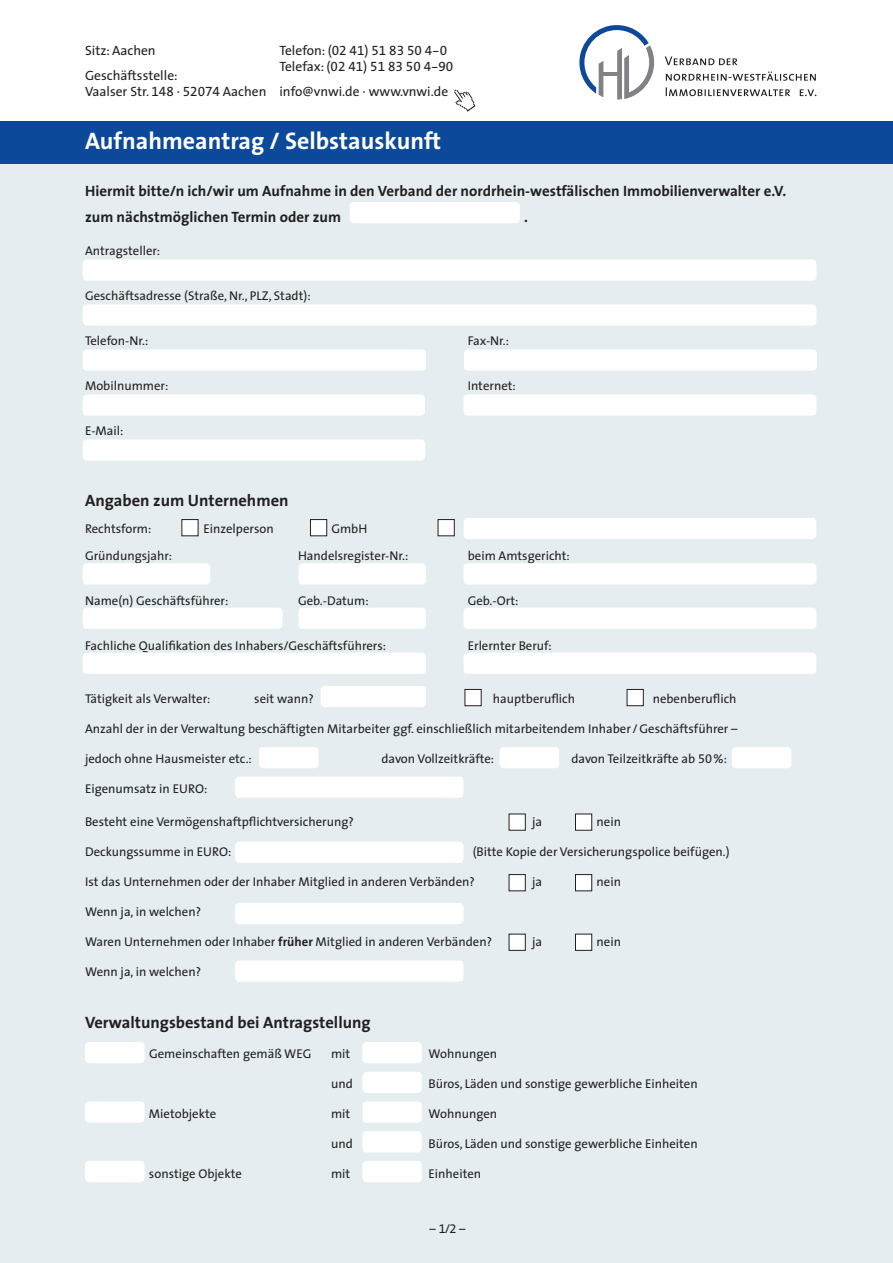
<style>
.page{position:relative;width:893px;height:1263px;background:#fff}
.page>*{position:absolute;margin:0;border:0;box-sizing:border-box;transform-origin:0 0}
.t1{font:700 24px "The Sans";color:#fff}
.t2{font:700 16.5px "The Sans";color:#231f20}
.t3{font:700 15px/25.5px "The Sans";color:#231f20}
.t4{font:13.5px/25px "The Sans";color:#231f20}
.t5{font:13.5px/16.5px "The Sans Expert";color:#231f20}
.t6{font:12.75px "The Sans";color:#231f20}
.t7{font:12.75px "The Sans Expert";color:#231f20}
.s1{font-family:"The Sans Expert"}
.s2{font-family:"The Sans"}
.s3{font-weight:700}
</style>
<div class="page">
<div style="left:0;top:149px;width:893px;height:1114px;background:#e5edf1"></div>
<div style="left:0;top:121px;width:893px;height:43px;background:#0d499a"></div>
<div style="left:350px;top:202px;width:170px;height:21px;background:#fff;border-radius:4px"></div>
<div style="left:83px;top:259px;width:733px;height:22px;background:#fff;border-radius:4px"></div>
<div style="left:83px;top:304px;width:733px;height:22px;background:#fff;border-radius:4px"></div>
<div style="left:83px;top:349px;width:343px;height:22px;background:#fff;border-radius:4px"></div>
<div style="left:464px;top:349px;width:353px;height:22px;background:#fff;border-radius:4px"></div>
<div style="left:83px;top:439px;width:342px;height:22px;background:#fff;border-radius:4px"></div>
<div style="left:83px;top:394px;width:342px;height:22px;background:#fff;border-radius:4px"></div>
<div style="left:463px;top:394px;width:353px;height:22px;background:#fff;border-radius:4px"></div>
<div style="left:85px;top:1042px;width:60px;height:21px;background:#fff;border-radius:4px"></div>
<div style="left:362px;top:1042px;width:60px;height:21px;background:#fff;border-radius:4px"></div>
<div style="left:362px;top:1072px;width:60px;height:21px;background:#fff;border-radius:4px"></div>
<div style="left:85px;top:1101px;width:60px;height:22px;background:#fff;border-radius:4px"></div>
<div style="left:362px;top:1101px;width:60px;height:22px;background:#fff;border-radius:4px"></div>
<div style="left:362px;top:1131px;width:60px;height:21px;background:#fff;border-radius:4px"></div>
<div style="left:85px;top:1161px;width:60px;height:21px;background:#fff;border-radius:4px"></div>
<div style="left:362px;top:1161px;width:60px;height:21px;background:#fff;border-radius:4px"></div>
<div style="left:463px;top:518px;width:353px;height:21px;background:#fff;border-radius:4px"></div>
<div style="left:83px;top:563px;width:127px;height:21px;background:#fff;border-radius:4px"></div>
<div style="left:83px;top:608px;width:200px;height:21px;background:#fff;border-radius:4px"></div>
<div style="left:83px;top:653px;width:343px;height:21px;background:#fff;border-radius:4px"></div>
<div style="left:298px;top:563px;width:128px;height:21px;background:#fff;border-radius:4px"></div>
<div style="left:259px;top:747px;width:60px;height:21px;background:#fff;border-radius:4px"></div>
<div style="left:500px;top:747px;width:59px;height:21px;background:#fff;border-radius:4px"></div>
<div style="left:732px;top:747px;width:59px;height:21px;background:#fff;border-radius:4px"></div>
<div style="left:298px;top:608px;width:128px;height:21px;background:#fff;border-radius:4px"></div>
<div style="left:321px;top:686px;width:105px;height:21px;background:#fff;border-radius:4px"></div>
<div style="left:463px;top:563px;width:353px;height:21px;background:#fff;border-radius:4px"></div>
<div style="left:463px;top:608px;width:353px;height:21px;background:#fff;border-radius:4px"></div>
<div style="left:463px;top:653px;width:353px;height:21px;background:#fff;border-radius:4px"></div>
<div style="left:465px;top:689px;width:16px;height:17px;background:#fff"></div>
<div style="left:465px;top:689px;width:17px;height:17px;border:1px solid #231f20"></div>
<div style="left:627px;top:689px;width:16px;height:17px;background:#fff"></div>
<div style="left:627px;top:689px;width:17px;height:17px;border:1px solid #231f20"></div>
<div style="left:235px;top:842px;width:228px;height:21px;background:#fff;border-radius:4px"></div>
<div style="left:235px;top:776px;width:228px;height:22px;background:#fff;border-radius:4px"></div>
<div style="left:235px;top:903px;width:228px;height:21px;background:#fff;border-radius:4px"></div>
<div style="left:235px;top:960px;width:228px;height:22px;background:#fff;border-radius:4px"></div>
<div style="left:438px;top:519px;width:16px;height:17px;background:#fff"></div>
<div style="left:438px;top:519px;width:17px;height:17px;border:1px solid #231f20"></div>
<div style="left:575px;top:814px;width:17px;height:16px;background:#fff"></div>
<div style="left:575px;top:814px;width:17px;height:17px;border:1px solid #231f20"></div>
<div style="left:509px;top:814px;width:16px;height:16px;background:#fff"></div>
<div style="left:509px;top:814px;width:17px;height:17px;border:1px solid #231f20"></div>
<div style="left:575px;top:874px;width:17px;height:17px;background:#fff"></div>
<div style="left:575px;top:874px;width:17px;height:17px;border:1px solid #231f20"></div>
<div style="left:509px;top:874px;width:16px;height:17px;background:#fff"></div>
<div style="left:509px;top:874px;width:17px;height:17px;border:1px solid #231f20"></div>
<div style="left:575px;top:934px;width:17px;height:16px;background:#fff"></div>
<div style="left:575px;top:934px;width:17px;height:17px;border:1px solid #231f20"></div>
<div style="left:509px;top:934px;width:16px;height:16px;background:#fff"></div>
<div style="left:509px;top:934px;width:17px;height:17px;border:1px solid #231f20"></div>
<div style="left:310px;top:519px;width:17px;height:17px;background:#fff"></div>
<div style="left:310px;top:519px;width:17px;height:17px;border:1px solid #231f20"></div>
<div style="left:182px;top:519px;width:16px;height:17px;background:#fff"></div>
<svg style="left:454px;top:90px;width:22px;height:22px"></svg>
<svg style="left:579px;top:25px;width:75px;height:75px"></svg>
<svg style="left:665px;top:56px;width:72px;height:9px"></svg>
<svg style="left:666px;top:72px;width:150px;height:9px"></svg>
<svg style="left:666px;top:87px;width:150px;height:9px"></svg>
<p class="t4" style="left:85px;top:37px;width:94px">Sitz: Aachen<br>Geschäftsstelle:</p>
<p class="t4" style="left:85px;top:79px;width:183px">Vaalser Str. <span class="s1">148</span> · <span class="s1">52074</span> Aachen</p>
<p class="t5" style="left:279px;top:41px;width:175px"><span class="s2">Telefon:</span> (02 41) 51 83 50 4-0<br><span class="s2">Telefax:</span> (02 41) 51 83 50 4-90</p>
<p class="t4" style="left:279px;top:79px;width:170px">info@vnwi.de · www.vnwi.de</p>
<h1 class="t1" style="left:85px;top:121px;width:357px">Aufnahmeantrag / Selbstauskunft</h1>
<p class="t3" style="left:85px;top:178px;width:703px">Hiermit bitte/n ich/wir um Aufnahme in den Verband der nordrhein-westfälischen Immobilienverwalter e.V. zum nächstmöglichen Termin oder zum</p>
<p class="t3" style="left:524px;top:203px;width:5px">.</p>
<p class="t6" style="left:85px;top:240px;width:77px">Antragsteller:</p>
<p class="t6" style="left:85px;top:285px;width:227px">Geschäftsadresse (Straße, Nr., PLZ, Stadt):</p>
<p class="t6" style="left:85px;top:330px;width:65px">Telefon-Nr.:</p>
<p class="t6" style="left:468px;top:330px;width:43px">Fax-Nr.:</p>
<p class="t6" style="left:85px;top:375px;width:85px">Mobilnummer:</p>
<p class="t6" style="left:468px;top:375px;width:50px">Internet:</p>
<p class="t6" style="left:85px;top:420px;width:40px">E-Mail:</p>
<p class="t2" style="left:85px;top:487px;width:205px">Angaben zum Unternehmen</p>
<p class="t6" style="left:85px;top:518px;width:68px">Rechtsform:</p>
<p class="t6" style="left:204px;top:518px;width:72px">Einzelperson</p>
<p class="t6" style="left:331px;top:518px;width:37px">GmbH</p>
<p class="t6" style="left:85px;top:545px;width:89px">Gründungsjahr:</p>
<p class="t6" style="left:298px;top:545px;width:112px">Handelsregister-Nr.:</p>
<p class="t6" style="left:468px;top:545px;width:104px">beim Amtsgericht:</p>
<p class="t6" style="left:85px;top:590px;width:145px">Name(n) Geschäftsführer:</p>
<p class="t6" style="left:298px;top:590px;width:72px">Geb.-Datum:</p>
<p class="t6" style="left:468px;top:590px;width:52px">Geb.-Ort:</p>
<p class="t6" style="left:85px;top:635px;width:303px">Fachliche Qualifikation des Inhabers/Geschäftsführers:</p>
<p class="t6" style="left:468px;top:635px;width:86px">Erlernter Beruf:</p>
<p class="t6" style="left:85px;top:688px;width:127px">Tätigkeit als Verwalter:</p>
<p class="t6" style="left:254px;top:688px;width:61px">seit wann?</p>
<p class="t6" style="left:493px;top:688px;width:84px">hauptberuflich</p>
<p class="t6" style="left:653px;top:688px;width:85px">nebenberuflich</p>
<p class="t6" style="left:85px;top:718px;width:654px">Anzahl der in der Verwaltung beschäftigten Mitarbeiter ggf. einschließlich mitarbeitendem Inhaber /Geschäftsführer –</p>
<p class="t6" style="left:85px;top:748px;width:168px">jedoch ohne Hausmeister etc.:</p>
<p class="t6" style="left:381px;top:748px;width:114px">davon Vollzeitkräfte:</p>
<p class="t6" style="left:571px;top:748px;width:157px">davon Teilzeitkräfte ab <span class="s1">50</span>%:</p>
<p class="t6" style="left:85px;top:778px;width:124px">Eigenumsatz in EURO:</p>
<p class="t6" style="left:85px;top:811px;width:270px">Besteht eine Vermögenshaftpflichtversicherung?</p>
<p class="t6" style="left:532px;top:811px;width:12px">ja</p>
<p class="t6" style="left:597px;top:811px;width:26px">nein</p>
<p class="t6" style="left:85px;top:841px;width:148px">Deckungssumme in EURO:</p>
<p class="t6" style="left:473px;top:841px;width:258px">(Bitte Kopie der Versicherungspolice beifügen.)</p>
<p class="t6" style="left:85px;top:871px;width:391px">Ist das Unternehmen oder der Inhaber Mitglied in anderen Verbänden?</p>
<p class="t6" style="left:532px;top:871px;width:12px">ja</p>
<p class="t6" style="left:597px;top:871px;width:26px">nein</p>
<p class="t6" style="left:85px;top:901px;width:118px">Wenn ja, in welchen?</p>
<p class="t6" style="left:85px;top:931px;width:409px">Waren Unternehmen oder Inhaber <span class="s3">früher</span> Mitglied in anderen Verbänden?</p>
<p class="t6" style="left:532px;top:931px;width:12px">ja</p>
<p class="t6" style="left:597px;top:931px;width:26px">nein</p>
<p class="t6" style="left:85px;top:961px;width:118px">Wenn ja, in welchen?</p>
<p class="t2" style="left:85px;top:1008px;width:287px">Verwaltungsbestand bei Antragstellung</p>
<p class="t6" style="left:149px;top:1043px;width:164px">Gemeinschaften gemäß WEG</p>
<p class="t6" style="left:331px;top:1043px;width:21px">mit</p>
<p class="t6" style="left:429px;top:1043px;width:70px">Wohnungen</p>
<p class="t6" style="left:331px;top:1073px;width:23px">und</p>
<p class="t6" style="left:429px;top:1073px;width:271px">Büros, Läden und sonstige gewerbliche Einheiten</p>
<p class="t6" style="left:149px;top:1103px;width:69px">Mietobjekte</p>
<p class="t6" style="left:331px;top:1103px;width:21px">mit</p>
<p class="t6" style="left:429px;top:1103px;width:70px">Wohnungen</p>
<p class="t6" style="left:331px;top:1133px;width:23px">und</p>
<p class="t6" style="left:429px;top:1133px;width:271px">Büros, Läden und sonstige gewerbliche Einheiten</p>
<p class="t6" style="left:149px;top:1163px;width:94px">sonstige Objekte</p>
<p class="t6" style="left:331px;top:1163px;width:21px">mit</p>
<p class="t6" style="left:429px;top:1163px;width:54px">Einheiten</p>
<p class="t7" style="left:430px;top:1218px;width:37px"><span class="s2">–</span> 1/2 <span class="s2">–</span></p>
</div>
